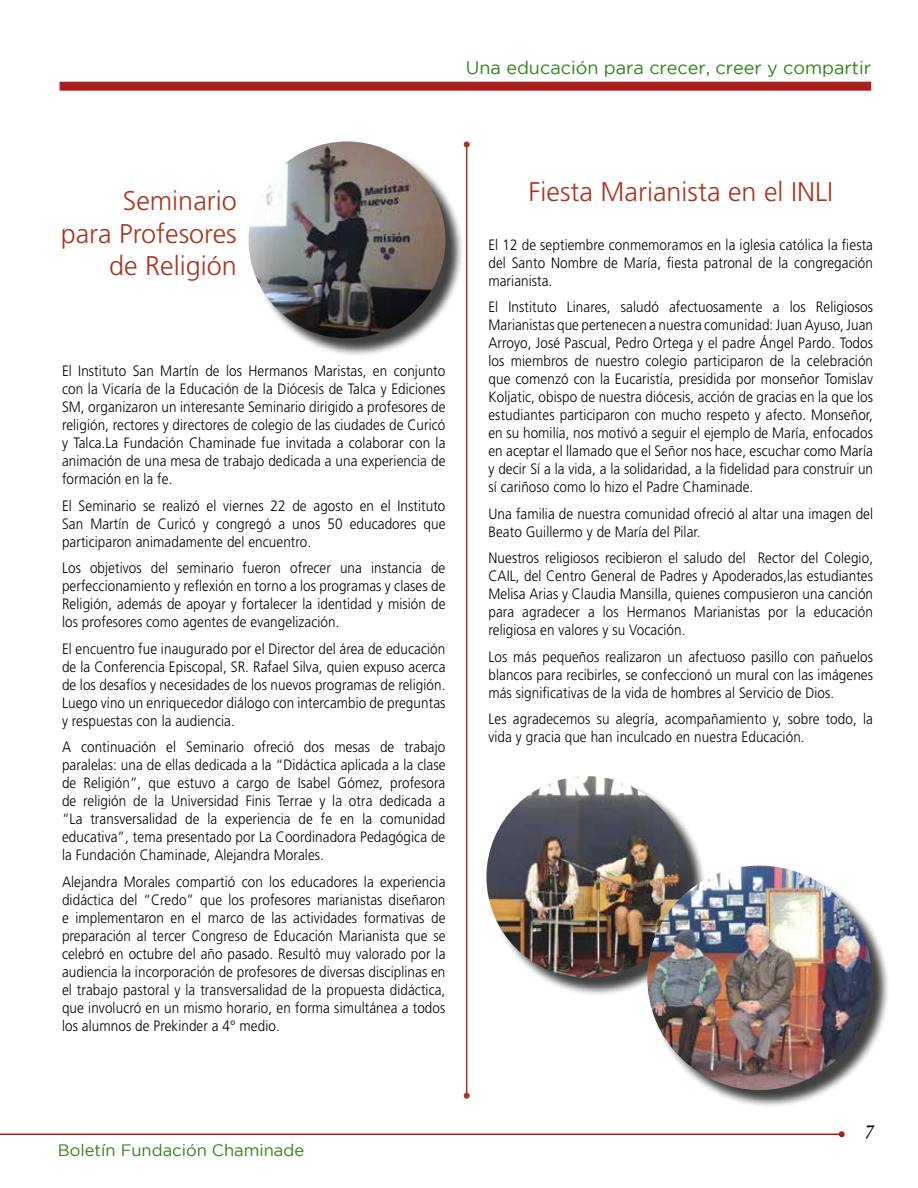
<style>
.page{position:relative;width:918px;height:1188px;background:#fff}
.page>*{position:absolute;margin:0;border:0;box-sizing:border-box;transform-origin:0 0}
.t1{font:300 27px/32.4px "Frutiger LT Std";color:#a83521;text-align:right}
.t2{font:21px "Lin Biolinum Slanted";color:#000}
.t3{font:18px "Gotham";color:#307f19}
.t4{font:16.5px "Gotham";color:#307f19}
.t5{font:300 15px/18px "Frutiger LT Std";letter-spacing:.005em;color:#000;text-align:justify;scale:.9 1}
</style>
<div class="page">
<hr style="left:0;top:1134px;width:842px;height:1px;background:#a71f23">
<svg style="left:839px;top:1131px;width:6px;height:6px"></svg>
<div style="left:60px;top:82px;width:811px;height:9px;background:#a71f23"></div>
<div style="left:251px;top:144px;width:213px;height:213px;background:#000;opacity:.75"></div>
<img style="left:249px;top:141px;width:196px;height:197px;border-radius:98px">
<hr style="left:466px;top:144px;width:1px;height:952px;background:#a83521">
<svg style="left:464px;top:141px;width:6px;height:6px"></svg>
<svg style="left:464px;top:1093px;width:6px;height:6px"></svg>
<div style="left:489px;top:778px;width:218px;height:219px;background:#000;opacity:.75"></div>
<img style="left:486px;top:776px;width:202px;height:202px;border-radius:101px">
<div style="left:650px;top:868px;width:240px;height:241px;background:#000;opacity:.75"></div>
<img style="left:647px;top:866px;width:225px;height:224px;border-radius:112px">
<p class="t3" style="left:466px;top:57px;width:407px">Una educación para crecer, creer y compartir</p>
<h1 class="t1" style="left:61px;top:185px;width:178px">Seminario<br>para Profesores de Religión</h1>
<p class="t5" style="left:62px;top:362px;width:428px">El Instituto San Martín de los Hermanos Maristas, en conjunto con la Vicaría de la Educación de la Diócesis de Talca y Ediciones SM, organizaron un interesante Seminario dirigido a profesores de religión, rectores y directores de colegio de las ciudades de Curicó y Talca.La Fundación Chaminade fue invitada a colaborar con la animación de una mesa de trabajo dedicada a una experiencia de formación en la fe.</p>
<p class="t5" style="left:62px;top:497px;width:428px">El Seminario se realizó el viernes 22 de agosto en el Instituto San Martín de Curicó y congregó a unos 50 educadores que participaron animadamente del encuentro.</p>
<p class="t5" style="left:62px;top:559px;width:428px">Los objetivos del seminario fueron ofrecer una instancia de perfeccionamiento y reflexión en torno a los programas y clases de Religión, además de apoyar y fortalecer la identidad y misión de los profesores como agentes de evangelización.</p>
<p class="t5" style="left:62px;top:640px;width:428px">El encuentro fue inaugurado por el Director del área de educación de la Conferencia Episcopal, SR. Rafael Silva, quien expuso acerca de los desafíos y necesidades de los nuevos programas de religión.<br>Luego vino un enriquecedor diálogo con intercambio de preguntas y respuestas con la audiencia.</p>
<p class="t5" style="left:62px;top:738px;width:428px">A continuación el Seminario ofreció dos mesas de trabajo paralelas: una de ellas dedicada a la “Didáctica aplicada a la clase de Religión”, que estuvo a cargo de Isabel Gómez, profesora de religión de la Universidad Finis Terrae y la otra dedicada a “La transversalidad de la experiencia de fe en la comunidad educativa”, tema presentado por La Coordinadora Pedagógica de la Fundación Chaminade, Alejandra Morales.</p>
<p class="t5" style="left:62px;top:873px;width:428px">Alejandra Morales compartió con los educadores la experiencia didáctica del “Credo” que los profesores marianistas diseñaron e implementaron en el marco de las actividades formativas de preparación al tercer Congreso de Educación Marianista que se celebró en octubre del año pasado. Resultó muy valorado por la audiencia la incorporación de profesores de diversas disciplinas en el trabajo pastoral y la transversalidad de la propuesta didáctica, que involucró en un mismo horario, en forma simultánea a todos los alumnos de Prekinder a 4° medio.</p>
<p class="t4" style="left:58px;top:1141px;width:248px">Boletín Fundación Chaminade</p>
<h1 class="t1" style="left:529px;top:175px;width:306px">Fiesta Marianista en el INLI</h1>
<p class="t5" style="left:488px;top:236px;width:429px">El 12 de septiembre conmemoramos en la iglesia católica la fiesta del Santo Nombre de María, fiesta patronal de la congregación marianista.</p>
<p class="t5" style="left:488px;top:298px;width:429px">El Instituto Linares, saludó afectuosamente a los Religiosos Marianistas que pertenecen a nuestra comunidad: Juan Ayuso, Juan Arroyo, José Pascual, Pedro Ortega y el padre Ángel Pardo. Todos los miembros de nuestro colegio participaron de la celebración que comenzó con la Eucaristía, presidida por monseñor Tomislav Koljatic, obispo de nuestra diócesis, acción de gracias en la que los estudiantes participaron con mucho respeto y afecto. Monseñor, en su homilía, nos motivó a seguir el ejemplo de María, enfocados en aceptar el llamado que el Señor nos hace, escuchar como María y decir Sí a la vida, a la solidaridad, a la fidelidad para construir un sí cariñoso como lo hizo el Padre Chaminade.</p>
<p class="t5" style="left:488px;top:505px;width:429px">Una familia de nuestra comunidad ofreció al altar una imagen del<br>Beato Guillermo y de María del Pilar.</p>
<p class="t5" style="left:488px;top:549px;width:429px">Nuestros religiosos recibieron el saludo del Rector del Colegio, CAIL, del Centro General de Padres y Apoderados,las estudiantes Melisa Arias y Claudia Mansilla, quienes compusieron una canción para agradecer a los Hermanos Marianistas por la educación religiosa en valores y su Vocación.</p>
<p class="t5" style="left:488px;top:648px;width:429px">Los más pequeños realizaron un afectuoso pasillo con pañuelos blancos para recibirles, se confeccionó un mural con las imágenes más significativas de la vida de hombres al Servicio de Dios.</p>
<p class="t5" style="left:488px;top:710px;width:429px">Les agradecemos su alegría, acompañamiento y, sobre todo, la vida y gracia que han inculcado en nuestra Educación.</p>
<h2 class="t2" style="left:863px;top:1119px;width:11px">7</h2>
</div>
